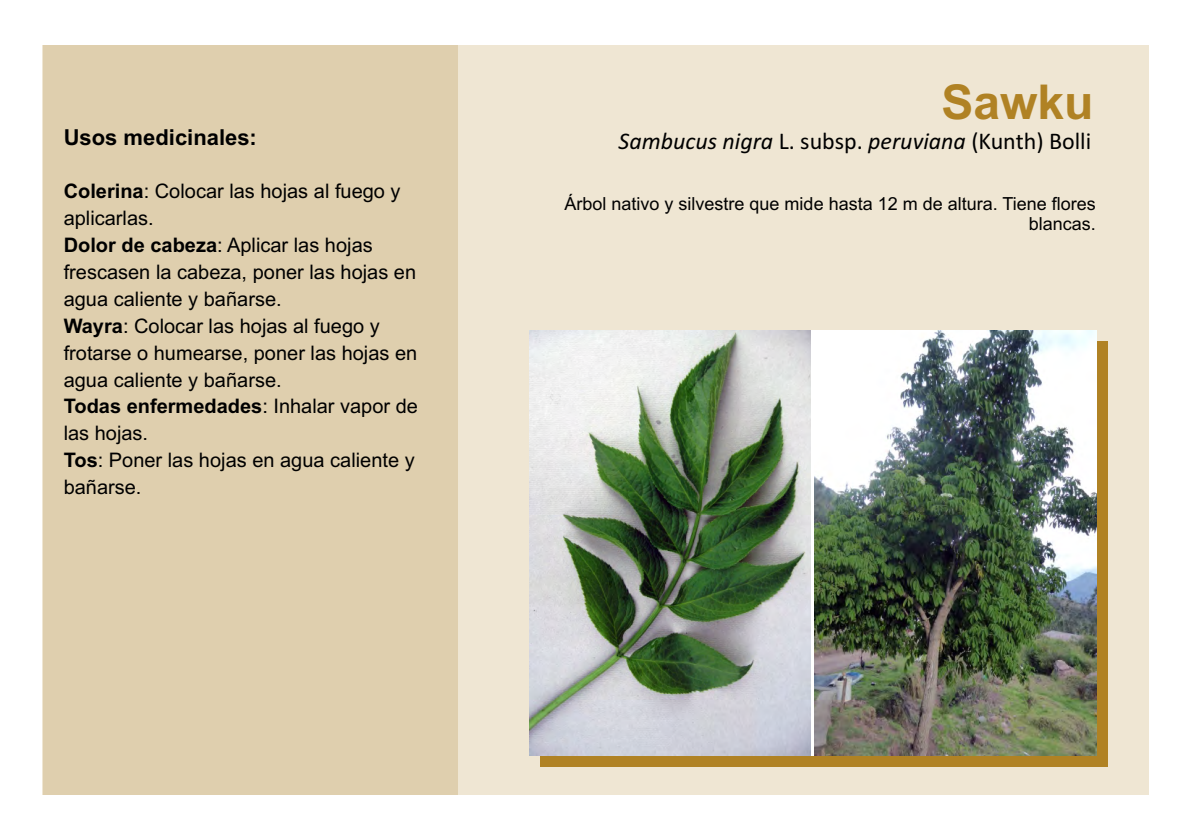
<style>
.page{position:relative;width:1191px;height:840px;background:#fff}
.page>*{position:absolute;margin:0;border:0;box-sizing:border-box;transform-origin:0 0}
.t1{font:700 48px "Arial";color:#b08224}
.t2{font:italic 24px "Calibri";color:#000}
.t3{font:700 22px "Arial";color:#000}
.t4{font:20px/26.8px "Arial";color:#000}
.t5{font:18px/20.6px "Arial";color:#000;text-align:right}
.s1{font-weight:700}
.s2{font-style:normal}
</style>
<div class="page">
<div style="left:43px;top:45px;width:1105px;height:749px;background:#efe6d3"></div>
<div style="left:541px;top:341px;width:567px;height:425px;background:#b08224"></div>
<div style="left:43px;top:45px;width:414px;height:749px;background:#dfcfae"></div>
<img style="left:814px;top:330px;width:282px;height:425px">
<img style="left:529px;top:330px;width:282px;height:425px">
<hr style="left:811px;top:330px;width:3px;height:425px;background:#fff">
<p class="t3" style="left:64px;top:128px;width:195px">Usos medicinales:</p>
<p class="t4" style="left:64px;top:180px;width:356px"><span class="s1">Colerina</span>: Colocar las hojas al fuego y aplicarlas.<br><span class="s1">Dolor de cabeza</span>: Aplicar las hojas frescasen la cabeza, poner las hojas en agua caliente y bañarse.<br><span class="s1">Wayra</span>: Colocar las hojas al fuego y frotarse o humearse, poner las hojas en agua caliente y bañarse.<br><span class="s1">Todas enfermedades</span>: Inhalar vapor de las hojas.<br><span class="s1">Tos</span>: Poner las hojas en agua caliente y bañarse.</p>
<h1 class="t1" style="left:941px;top:84px;width:154px">Sawku</h1>
<p class="t2" style="left:618px;top:131px;width:474px">Sambucus nigra <span class="s2">L. subsp.</span> peruviana <span class="s2">(Kunth) Bolli</span></p>
<p class="t5" style="left:564px;top:195px;width:533px">Árbol nativo y silvestre que mide hasta 12 m de altura. Tiene flores blancas.</p>
</div>
